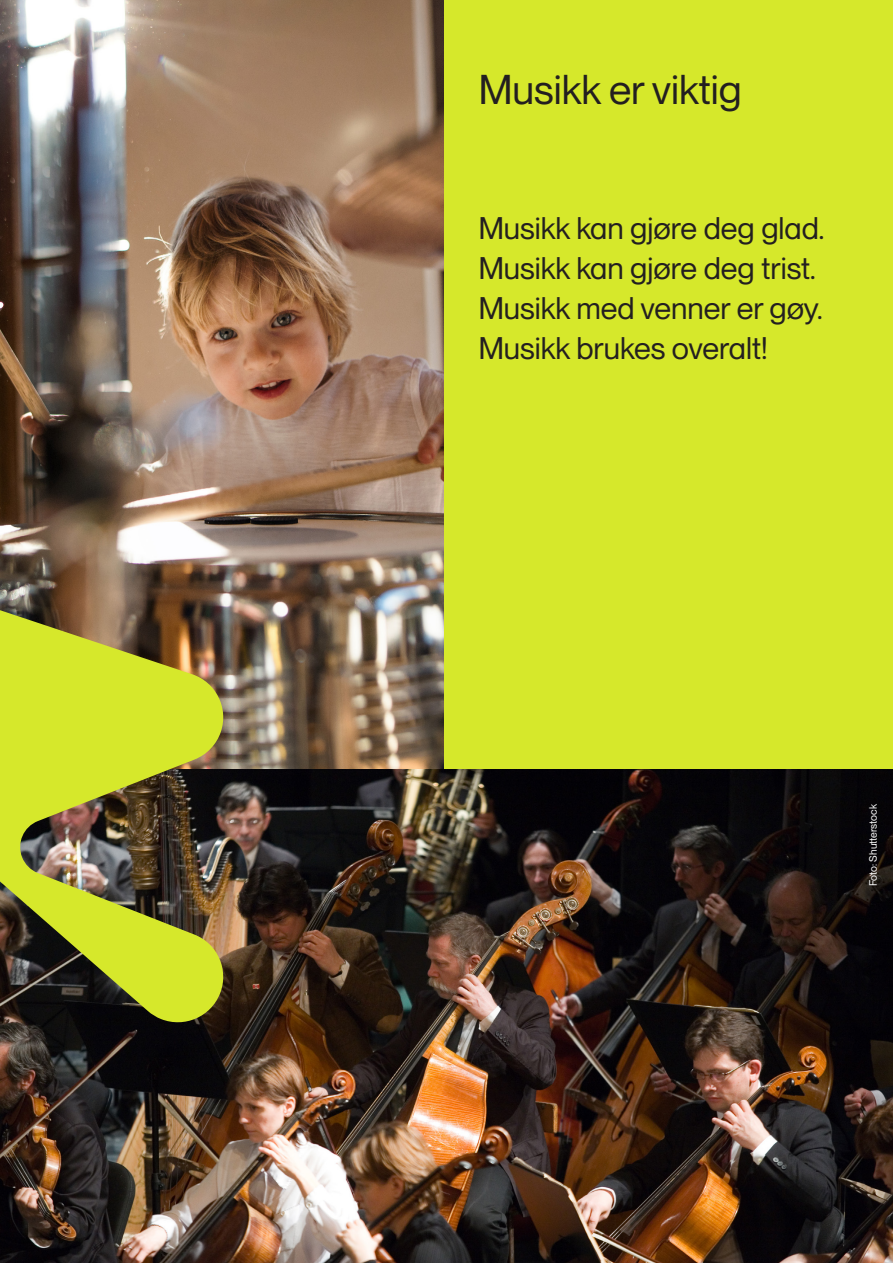
<style>
.page{position:relative;width:893px;height:1263px;background:#fff}
.page>*{position:absolute;margin:0;border:0;box-sizing:border-box;transform-origin:0 0}
.H2__20_4_24pt___alternativ{font:40.8px "PP Neue Montreal";color:#231f20}
.H2__20_4_24pt___alternativ-2{font:30.6px "PP Neue Montreal";color:#231f20}
.Datatekst__8_5_10pt{font:10.5px "PP Neue Montreal";letter-spacing:-.005em;color:#fff}
</style>
<div class="page">
<img style="left:0;top:769px;width:893px;height:494px">
<div style="left:431px;top:0;width:462px;height:769px;background:#d6e82b"></div>
<img style="left:0;top:0;width:443px;height:769px">
<img style="left:0;top:539px;width:229px;height:489px">
<p class="H2__20_4_24pt___alternativ" style="left:478px;top:65px;width:265px">Musikk er viktig</p>
<p class="H2__20_4_24pt___alternativ-2" style="left:478px;top:210px;width:347px">Musikk kan gjøre deg glad.</p>
<p class="H2__20_4_24pt___alternativ-2" style="left:478px;top:250px;width:339px">Musikk kan gjøre deg trist.</p>
<p class="H2__20_4_24pt___alternativ-2" style="left:478px;top:290px;width:346px">Musikk med venner er gøy.</p>
<p class="H2__20_4_24pt___alternativ-2" style="left:478px;top:330px;width:291px">Musikk brukes overalt!</p>
<p class="Datatekst__8_5_10pt" style="left:867px;top:886px;width:83px;rotate:-90deg">Foto: Shutterstock</p>
</div>
